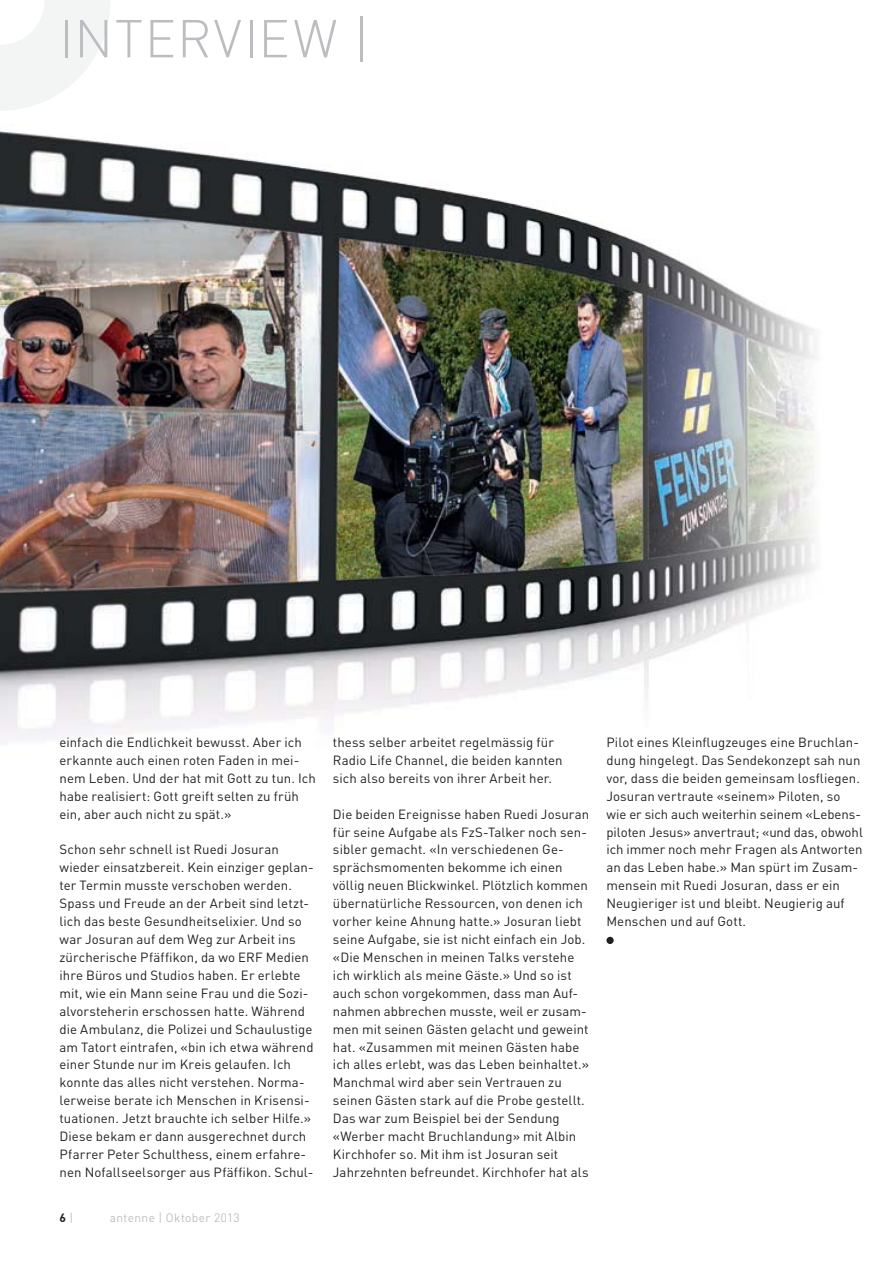
<style>
.page{position:relative;width:893px;height:1263px;background:#fff}
.page>*{position:absolute;margin:0;border:0;box-sizing:border-box;transform-origin:0 0}
.t1{font:300 52.5px "DINOT";letter-spacing:.03em;color:#bbbdc0}
.t2{font:13.2px/17.9px "DINOT";letter-spacing:.005em;color:#231f20}
.t3{font:300 12px "DINOT";letter-spacing:.035em;color:#a7a9ac}
.t4{font:700 12px "DINOT";color:#231f20}
.s1{font-weight:300;color:#a7a9ac}
</style>
<div class="page">
<svg style="left:0;top:0;width:110px;height:49px"></svg>
<img style="left:0;top:131px;width:816px;height:612px">
<div style="left:606px;top:937px;width:8px;height:7px;background:#231f20;border-radius:50%"></div>
<h1 class="t1" style="left:60px;top:9px;width:311px">INTERVIEW |</h1>
<p class="t2" style="left:60px;top:735px;width:258px">einfach die Endlichkeit bewusst. Aber ich erkannte auch einen roten Faden in mei&shy;nem Leben. Und der hat mit Gott zu tun. Ich habe realisiert: Gott greift selten zu früh ein, aber auch nicht zu spät.»</p>
<p class="t2" style="left:60px;top:842px;width:256px">Schon sehr schnell ist Ruedi Josuran wieder einsatzbereit. Kein einziger geplan&shy;ter Termin musste verschoben werden.<br>Spass und Freude an der Arbeit sind letzt&shy;lich das beste Gesundheitselixier. Und so war Josuran auf dem Weg zur Arbeit ins zürcherische Pfäffikon, da wo ERF Medien ihre Büros und Studios haben. Er erlebte mit, wie ein Mann seine Frau und die Sozi&shy;alvorsteherin erschossen hatte. Während die Ambulanz, die Polizei und Schaulustige am Tatort eintrafen, «bin ich etwa während einer Stunde nur im Kreis gelaufen. Ich konnte das alles nicht verstehen. Norma&shy;lerweise berate ich Menschen in Krisensi&shy;tuationen. Jetzt brauchte ich selber Hilfe.» Diese bekam er dann ausgerechnet durch Pfarrer Peter Schulthess, einem erfahre&shy;nen Nofallseelsorger aus Pfäffikon. Schul-</p>
<p class="t4" style="left:60px;top:1213px;width:15px">6 <span class="s1">|</span></p>
<p class="t3" style="left:110px;top:1211px;width:131px">antenne | Oktober 2013</p>
<p class="t2" style="left:333px;top:735px;width:231px">thess selber arbeitet regelmässig für<br>Radio Life Channel, die beiden kannten sich also bereits von ihrer Arbeit her.</p>
<p class="t2" style="left:333px;top:807px;width:258px">Die beiden Ereignisse haben Ruedi Josuran für seine Aufgabe als FzS-Talker noch sen - si bler gemacht. «In verschiedenen Ge&shy;sprächs momenten bekomme ich einen völlig neuen Blickwinkel. Plötzlich kommen übernatürliche Ressourcen, von denen ich vorher keine Ahnung hatte.» Josuran liebt seine Aufgabe, sie ist nicht einfach ein Job. «Die Menschen in meinen Talks verstehe ich wirklich als meine Gäste.» Und so ist auch schon vorgekommen, dass man Auf&shy;nahmen abbrechen musste, weil er zusam&shy;men mit seinen Gästen gelacht und geweint hat. «Zusammen mit meinen Gästen habe ich alles erlebt, was das Leben beinhaltet.» Manchmal wird aber sein Vertrauen zu seinen Gästen stark auf die Probe gestellt.<br>Das war zum Beispiel bei der Sendung «Werber macht Bruchlandung» mit Albin Kirchhofer so. Mit ihm ist Josuran seit Jahrzehnten befreundet. Kirchhofer hat als</p>
<p class="t2" style="left:606px;top:735px;width:258px">Pilot eines Kleinflugzeuges eine Bruchlan&shy;dung hingelegt. Das Sendekonzept sah nun vor, dass die beiden gemeinsam losfliegen.<br>Josuran vertraute «seinem» Piloten, so wie er sich auch weiterhin seinem «Lebens - piloten Jesus» anvertraut; «und das, obwohl ich immer noch mehr Fragen als Antworten an das Leben habe.» Man spürt im Zusam&shy;mensein mit Ruedi Josuran, dass er ein Neugieriger ist und bleibt. Neugierig auf Menschen und auf Gott.</p>
</div>
